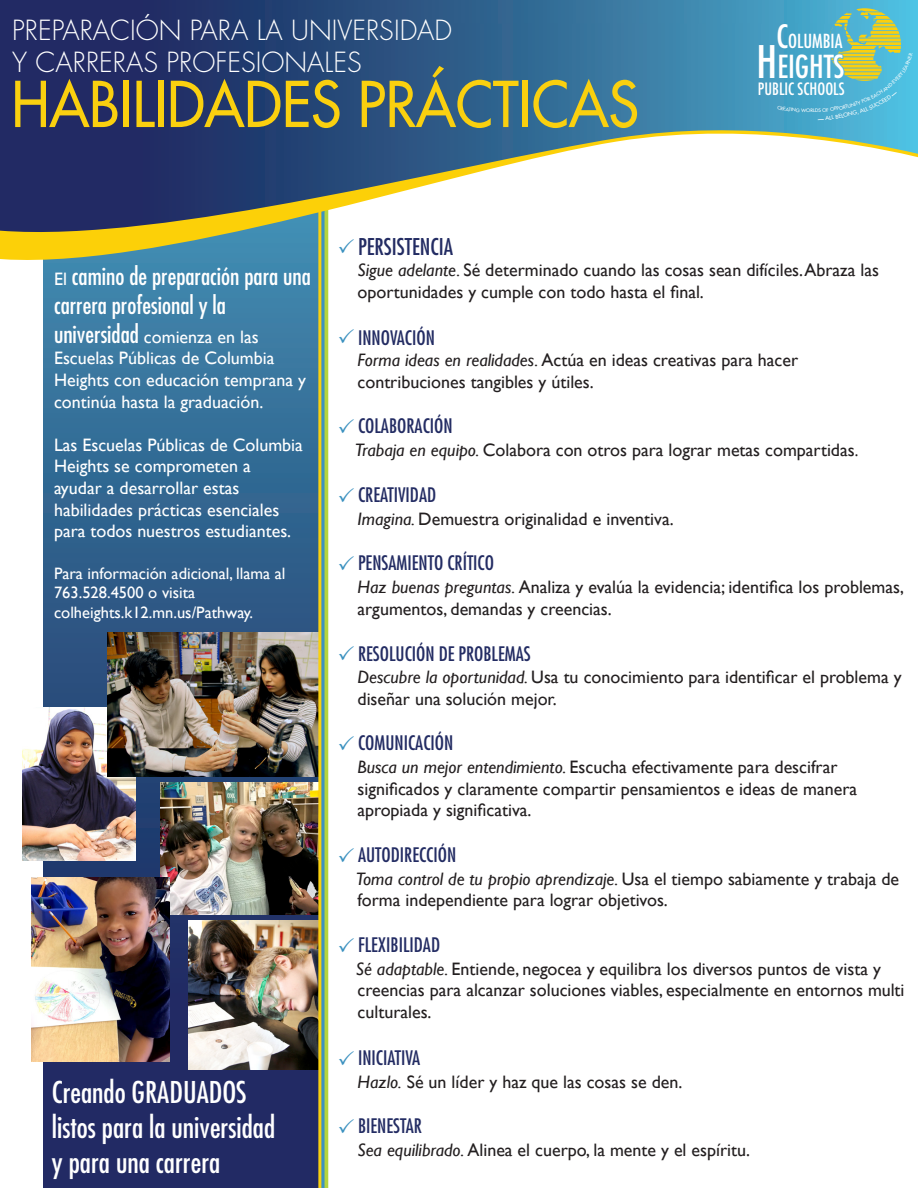
<style>
.page{position:relative;width:918px;height:1188px;background:#fff}
.page>*{position:absolute;margin:0;border:0;box-sizing:border-box;transform-origin:0 0}
.t1{font:500 61.5px "Futura Std";color:#fad00f;scale:.92 1}
.t2{font:condensed 30.9px "Futura Std";color:#fff}
.t3{font:condensed 29.25px "Futura Std";color:#fff}
.t4{font:300 27px/32.4px "Futura Std";color:#fff}
.t5{font:condensed 24px/28.8px "Futura Std";color:#fff}
.t6{font:condensed 22.5px "Futura Std";color:#232c63}
.t7{font:condensed 19.5px "Futura Std";color:#232c63}
.t8{font:condensed 18.9px "Futura Std";color:#fff}
.t9{font:18px/21.6px "Gill Sans";color:#231f20}
.t10{font:18px/21.6px "Gill Sans";color:#fff}
.t11{font:16.5px/19.8px "Gill Sans";color:#fff}
.t12{font:condensed 16.5px "Futura Std";color:#fff}
.s1{font-size:31.35px}
.s2{font-size:43.65px}
.s3{font-family:"Gill Sans";font-stretch:normal;font-size:18px}
.s4{font-family:"Futura Std";font-stretch:condensed;font-size:24px}
.s5{font-style:italic}
.s6{font-size:16.5px}
</style>
<div class="page">
<svg style="left:43px;top:276px;width:275px;height:912px;background:#2f5987"></svg>
<img style="left:23px;top:708px;width:113px;height:153px">
<img style="left:107px;top:633px;width:211px;height:144px">
<img style="left:160px;top:783px;width:158px;height:132px">
<img style="left:189px;top:920px;width:129px;height:150px">
<img style="left:31px;top:877px;width:138px;height:185px">
<hr style="left:324px;top:196px;width:4px;height:992px;background:#b6d43e">
<svg style="left:321px;top:276px;width:4px;height:912px;background:#5d9f9f"></svg>
<hr style="left:318px;top:196px;width:3px;height:992px;background:#fad00f">
<svg style="left:0;top:0;width:918px;height:24px;background:#2e5b89"></svg>
<svg style="left:0;top:243px;width:329px;height:33px;background:#739f91"></svg>
<svg style="left:0;top:24px;width:918px;height:219px"></svg>
<svg style="left:339px;top:239px;width:15px;height:4px"></svg>
<svg style="left:777px;top:8px;width:136px;height:112px;background:#5fb2b9"></svg>
<p class="t4" style="left:12px;top:15px;width:442px">PREPARACIÓN PARA LA UNIVERSIDAD<br>Y CARRERAS PROFESIONALES</p>
<p class="t1" style="left:12px;top:66px;width:683px">HABILIDADES PRÁCTICAS</p>
<p class="t8" style="left:777px;top:30px;width:68px"><span class="s1">C</span>OLUMBIA</p>
<p class="t2" style="left:757px;top:48px;width:89px"><span class="s2">H</span>EIGHTS</p>
<p class="t12" style="left:758px;top:79px;width:88px">PUBLIC SCHOOLS</p>
<p class="t5" style="left:54px;top:262px;width:258px"><span class="s3">El</span> camino de preparación para una carrera profesional y la</p>
<p class="t10" style="left:54px;top:326px;width:254px"><span class="s4">universidad</span> comienza en las<br>Escuelas Públicas de Columbia<br>Heights con educación temprana y continúa hasta la graduación.</p>
<p class="t10" style="left:54px;top:434px;width:250px">Las Escuelas Públicas de Columbia<br>Heights se comprometen a ayudar a desarrollar estas habilidades prácticas esenciales para todos nuestros estudiantes.</p>
<p class="t11" style="left:54px;top:564px;width:233px">Para información adicional, llama al<br>763.528.4500 o visita colheights.k12.mn.us/Pathway.</p>
<p class="t3" style="left:52px;top:1074px;width:196px">Creando GRADUADOS</p>
<p class="t3" style="left:52px;top:1109px;width:225px">listos para la universidad</p>
<p class="t3" style="left:52px;top:1144px;width:170px">y para una carrera</p>
<p class="t6" style="left:358px;top:233px;width:97px">PERSISTENCIA</p>
<p class="t9" style="left:358px;top:260px;width:523px"><span class="s5">Sigue adelante.</span> Sé determinado cuando las cosas sean difíciles. Abraza las oportunidades y cumple con todo hasta el final.</p>
<p class="t7" style="left:358px;top:326px;width:78px">INNOVACIÓN</p>
<p class="t9" style="left:358px;top:350px;width:442px"><span class="s5">Forma ideas en realidades.</span> Actúa en ideas creativas para hacer contribuciones tangibles y útiles.</p>
<p class="t7" style="left:358px;top:414px;width:96px">COLABORACIÓN</p>
<p class="t9" style="left:355px;top:440px;width:505px"><span class="s5">Trabaja en equipo.</span> Colabora con otros para lograr metas compartidas<span class="s6">.</span></p>
<p class="t7" style="left:358px;top:483px;width:80px">CREATIVIDAD</p>
<p class="t9" style="left:358px;top:508px;width:318px"><span class="s5">Imagina.</span> Demuestra originalidad e inventiva.</p>
<p class="t7" style="left:358px;top:551px;width:138px">PENSAMIENTO CRÍTICO</p>
<p class="t9" style="left:358px;top:577px;width:548px"><span class="s5">Haz buenas preguntas.</span> Analiza y evalúa la evidencia; identifica los problemas, argumentos, demandas y creencias.</p>
<p class="t7" style="left:358px;top:643px;width:174px">RESOLUCIÓN DE PROBLEMAS</p>
<p class="t9" style="left:358px;top:667px;width:546px"><span class="s5">Descubre la oportunidad.</span> Usa tu conocimiento para identificar el problema y diseñar una solución mejor.</p>
<p class="t7" style="left:358px;top:731px;width:97px">COMUNICACIÓN</p>
<p class="t9" style="left:358px;top:757px;width:501px"><span class="s5">Busca un mejor entendimiento.</span> Escucha efectivamente para descifrar significados y claramente compartir pensamientos e ideas de manera apropiada y significativa.</p>
<p class="t7" style="left:358px;top:843px;width:100px">AUTODIRECCIÓN</p>
<p class="t9" style="left:356px;top:868px;width:545px"><span class="s5">Toma control de tu propio aprendizaje.</span> Usa el tiempo sabiamente y trabaja de forma independiente para lograr objetivos.</p>
<p class="t7" style="left:358px;top:933px;width:84px">FLEXIBILIDAD</p>
<p class="t9" style="left:356px;top:958px;width:550px"><span class="s5">Sé adaptable.</span> Entiende, negocea y equilibra los diversos puntos de vista y creencias para alcanzar soluciones viables, especialmente en entornos multi culturales.</p>
<p class="t7" style="left:358px;top:1046px;width:64px">INICIATIVA</p>
<p class="t9" style="left:358px;top:1072px;width:326px"><span class="s5">Hazlo.</span> Sé un líder y haz que las cosas se den.</p>
<p class="t7" style="left:358px;top:1114px;width:65px">BIENESTAR</p>
<p class="t9" style="left:358px;top:1140px;width:394px"><span class="s5">Sea equilibrado.</span> Alinea el cuerpo, la mente y el espíritu.</p>
</div>
